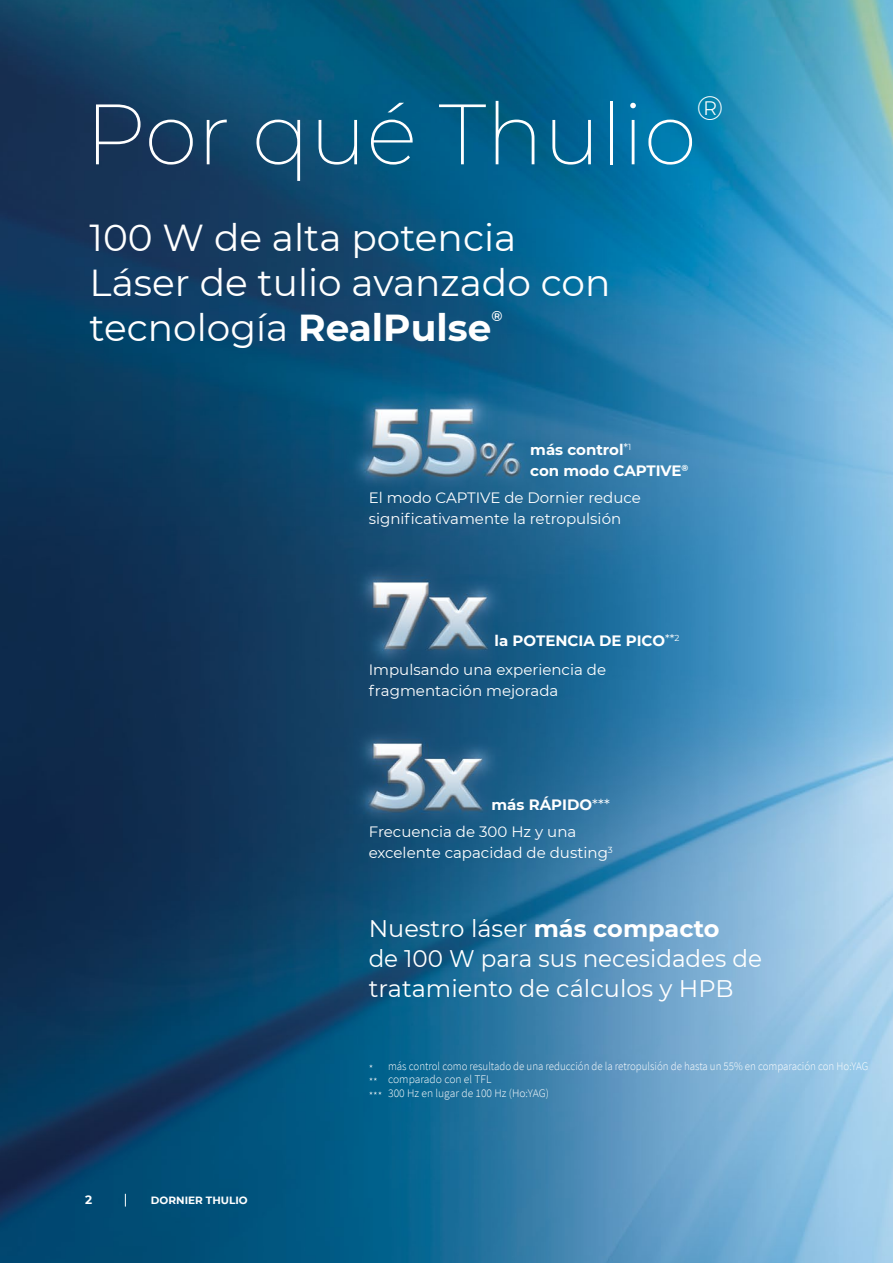
<style>
.page{position:relative;width:893px;height:1263px;background:#fff}
.page>*{position:absolute;margin:0;border:0;box-sizing:border-box;transform-origin:0 0}
.t1{font:200 85.5px "Montserrat";color:#fff}
.t2{font:37.5px/45px "Montserrat";color:#fff}
.t3{font:300 33.3px "Montserrat";color:#fff}
.t4{font:24px/30px "Montserrat";color:#fff}
.t5{font:15px/21px "Montserrat";color:#fff}
.t6{font:700 15px/21px "Montserrat";color:#fff}
.t7{font:600 13.95px "Montserrat";color:#fff}
.t8{font:700 12px "Montserrat";color:#fff}
.t9{font:300 11.55px/13.8px "Source Sans Pro";color:#fff;scale:.94 1}
.t10{font:300 11.55px/13.8px "Source Sans Pro";color:#fff}
.t11{font:700 10.5px "Montserrat";color:#fff}
.s1{font-weight:700}
.s2{font-weight:400}
</style>
<div class="page">
<img style="left:0;top:0;width:893px;height:1263px">
<svg style="left:125px;top:1194px;width:1px;height:12px"></svg>
<h1 class="t1" style="left:85px;top:76px;width:613px">Por qué Thulio</h1>
<h3 class="t3" style="left:696px;top:85px;width:29px">®</h3>
<h2 class="t2" style="left:90px;top:214px;width:522px">100 W de alta potencia<br>Láser de tulio avanzado con tecnología <span class="s1">RealPulse</span></h2>
<p class="t7" style="left:491px;top:306px;width:13px">®</p>
<p class="t6" style="left:530px;top:439px;width:160px">más control<sup>*</sup><sup>1<br></sup>con modo CAPTIVE<sup>®</sup></p>
<p class="t5" style="left:369px;top:487px;width:274px">El modo CAPTIVE de Dornier reduce significativamente la retropulsión</p>
<p class="t6" style="left:495px;top:629px;width:186px">la POTENCIA DE PICO<sup>**</sup><sup>2</sup></p>
<p class="t5" style="left:369px;top:659px;width:239px">Impulsando una experiencia de fragmentación mejorada</p>
<p class="t6" style="left:492px;top:793px;width:120px">más RÁPIDO<span class="s2">***</span></p>
<p class="t5" style="left:369px;top:820px;width:246px">Frecuencia de 300 Hz y una excelente capacidad de dusting<sup>3</sup></p>
<h3 class="t4" style="left:369px;top:912px;width:395px">Nuestro láser <span class="s1">más compacto<br></span>de 100 W para sus necesidades de tratamiento de cálculos y HPB</h3>
<p class="t8" style="left:85px;top:1191px;width:9px">2</p>
<p class="t11" style="left:151px;top:1193px;width:98px">DORNIER THULIO</p>
<p class="t9" style="left:388px;top:1059px;width:512px">más control como resultado de una reducción de la retropulsión de hasta un 55% en comparación con Ho:YAG comparado con el TFL<br>300 Hz en lugar de 100 Hz (Ho:YAG)</p>
<p class="t10" style="left:369px;top:1062px;width:15px">* ** ***</p>
</div>
